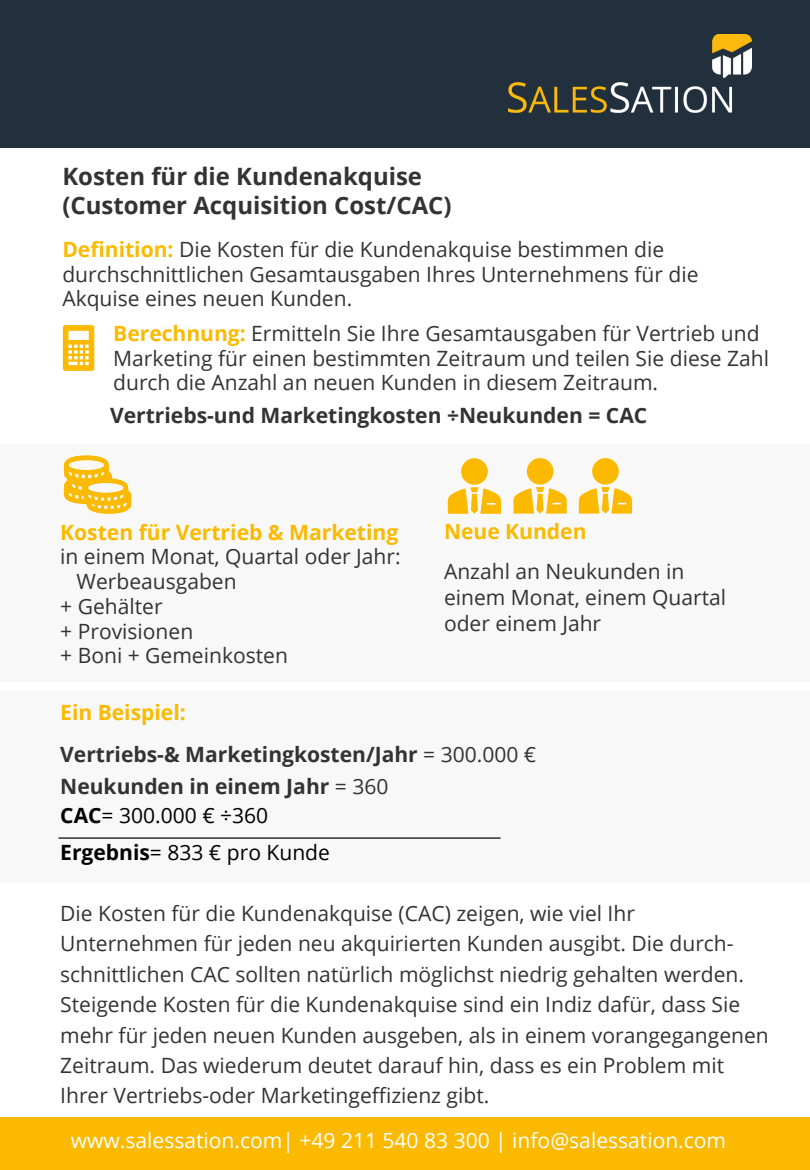
<style>
.page{position:relative;width:810px;height:1170px;background:#fff}
.page>*{position:absolute;margin:0;border:0;box-sizing:border-box;transform-origin:0 0}
.t1{font:700 24px "Open Sans";color:#333}
.t2{font:700 21.15px "Open Sans";color:#333}
.t3{font:700 21.15px "Open Sans";color:#fbba00}
.t4{font:21px/24.8px "Open Sans";color:#333}
.t5{font:700 21px "Open Sans";color:#333}
.t6{font:21px "Open Sans";color:#fff}
.t7{font:21px "Open Sans";color:#000}
.t8{font:700 21px "Open Sans";color:#fbba00}
.s1{font-weight:700;color:#fbba00}
.s2{font-weight:400}
.s3{font-weight:700}
</style>
<div class="page">
<div style="left:0;top:0;width:810px;height:147px;background:#22303d"></div>
<div style="left:0;top:444px;width:810px;height:238px;background:#f8f8f8"></div>
<div style="left:0;top:692px;width:810px;height:191px;background:#f8f8f8"></div>
<div style="left:0;top:1117px;width:810px;height:53px;background:#fbba00"></div>
<img style="left:508px;top:35px;width:243px;height:77px">
<svg style="left:63px;top:325px;width:31px;height:46px"></svg>
<svg style="left:64px;top:455px;width:67px;height:59px"></svg>
<hr style="left:58px;top:838px;width:443px;height:1px;background:#000">
<div style="left:461px;top:458px;width:27px;height:27px;background:#fbba00;border-radius:50%"></div>
<svg style="left:448px;top:487px;width:53px;height:27px"></svg>
<div style="left:527px;top:458px;width:26px;height:27px;background:#fbba00;border-radius:50%"></div>
<svg style="left:513px;top:487px;width:54px;height:27px"></svg>
<div style="left:592px;top:458px;width:27px;height:27px;background:#fbba00;border-radius:50%"></div>
<svg style="left:579px;top:487px;width:53px;height:27px"></svg>
<p class="t1" style="left:62px;top:160px;width:361px">Kosten für die Kundenakquise</p>
<p class="t1" style="left:62px;top:188px;width:391px">(Customer Acquisition Cost/CAC)</p>
<p class="t4" style="left:62px;top:236px;width:638px"><span class="s1">Definition:</span> Die Kosten für die Kundenakquise bestimmen die durchschnittlichen Gesamtausgaben Ihres Unternehmens für die<br>Akquise eines neuen Kunden.</p>
<p class="t4" style="left:113px;top:320px;width:648px"><span class="s1">Berechnung:</span> Ermitteln Sie Ihre Gesamtausgaben für Vertrieb und</p>
<p class="t4" style="left:113px;top:345px;width:657px">Marketing für einen bestimmten Zeitraum und teilen Sie diese Zahl</p>
<p class="t4" style="left:113px;top:370px;width:547px">durch die Anzahl an neuen Kunden in diesem Zeitraum.</p>
<p class="t2" style="left:110px;top:400px;width:539px">Vertriebs-und Marketingkosten ÷Neukunden = CAC</p>
<p class="t8" style="left:444px;top:517px;width:144px">Neue Kunden</p>
<p class="t4" style="left:444px;top:558px;width:242px">Anzahl an Neukunden in</p>
<p class="t4" style="left:444px;top:584px;width:284px">einem Monat, einem Quartal</p>
<p class="t4" style="left:444px;top:610px;width:159px">oder einem Jahr</p>
<p class="t3" style="left:60px;top:517px;width:339px">Kosten für Vertrieb &amp; Marketing</p>
<p class="t4" style="left:60px;top:544px;width:342px">in einem Monat, Quartal oder Jahr:</p>
<p class="t4" style="left:77px;top:569px;width:162px">Werbeausgaben</p>
<p class="t4" style="left:60px;top:593px;width:104px">+ Gehälter</p>
<p class="t4" style="left:60px;top:618px;width:135px">+ Provisionen</p>
<p class="t4" style="left:60px;top:643px;width:229px">+ Boni + Gemeinkosten</p>
<p class="t8" style="left:60px;top:697px;width:127px">Ein Beispiel:</p>
<p class="t5" style="left:60px;top:740px;width:478px">Vertriebs-&amp; Marketingkosten/Jahr <span class="s2">= 300.000 €</span></p>
<p class="t5" style="left:60px;top:771px;width:330px">Neukunden in einem Jahr <span class="s2">= 360</span></p>
<p class="t7" style="left:60px;top:801px;width:210px"><span class="s3">CAC</span>= 300.000 € ÷360</p>
<p class="t7" style="left:60px;top:838px;width:271px"><span class="s3">Ergebnis</span>= 833 € pro Kunde</p>
<p class="t4" style="left:60px;top:901px;width:576px">Die Kosten für die Kundenakquise (CAC) zeigen, wie viel Ihr</p>
<p class="t4" style="left:60px;top:931px;width:675px">Unternehmen für jeden neu akquirierten Kunden ausgibt. Die durch-</p>
<p class="t4" style="left:60px;top:961px;width:685px">schnittlichen CAC sollten natürlich möglichst niedrig gehalten werden.</p>
<p class="t4" style="left:60px;top:992px;width:682px">Steigende Kosten für die Kundenakquise sind ein Indiz dafür, dass Sie</p>
<p class="t4" style="left:60px;top:1022px;width:710px">mehr für jeden neuen Kunden ausgeben, als in einem vorangegangenen</p>
<p class="t4" style="left:60px;top:1052px;width:665px">Zeitraum. Das wiederum deutet darauf hin, dass es ein Problem mit</p>
<p class="t4" style="left:60px;top:1083px;width:431px">Ihrer Vertriebs-oder Marketingeffizienz gibt.</p>
<p class="t6" style="left:71px;top:1126px;width:657px">www.salessation.com| +49 211 540 83 300 | info@salessation.com</p>
</div>
